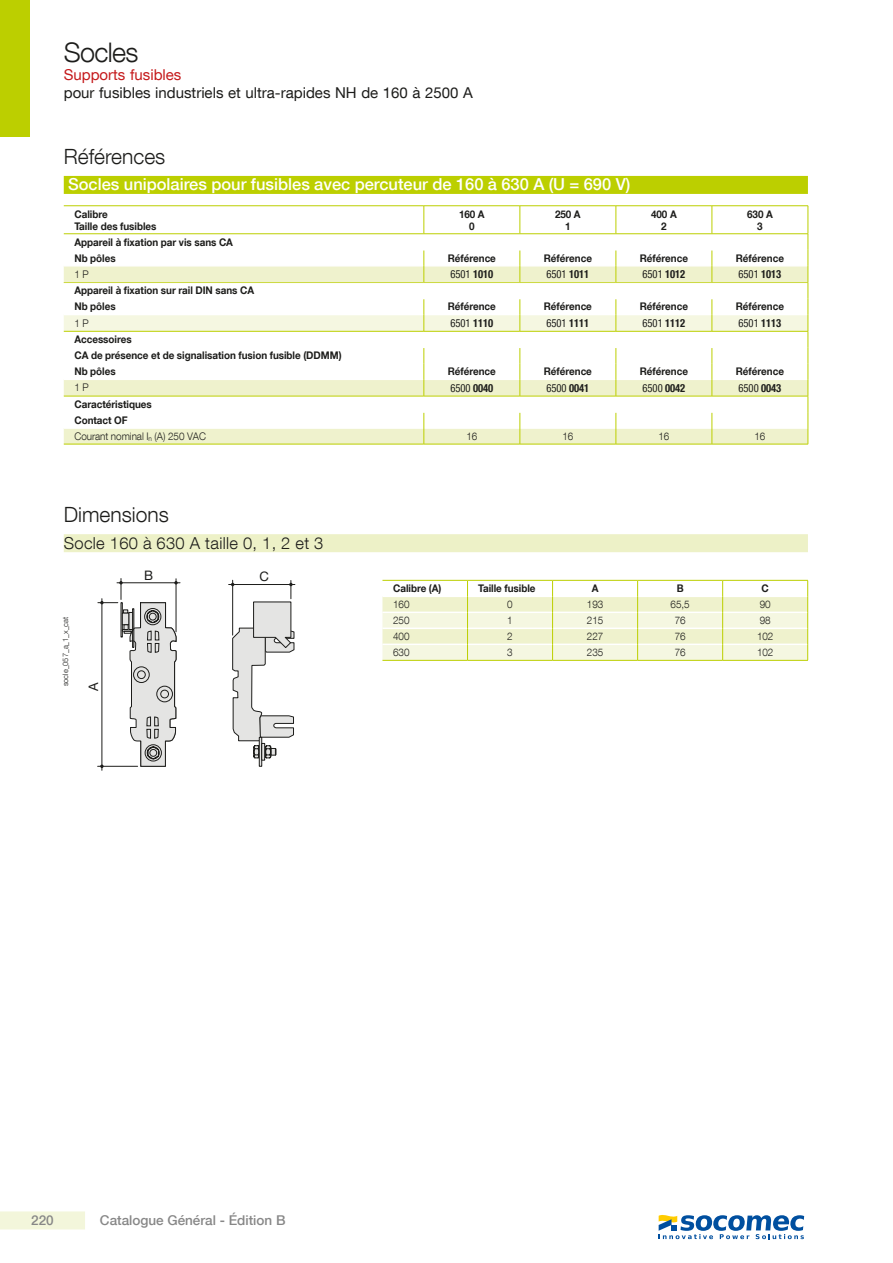
<style>
.page{position:relative;width:893px;height:1263px;background:#fff}
.page>*{position:absolute;margin:0;border:0;box-sizing:border-box;transform-origin:0 0}
.t1{font:300 27px "Helvetica Neue LT Com";letter-spacing:-.025em;color:#1d1d1b}
.t2{font:300 21px "Helvetica Neue LT Com";color:#1d1d1b}
.t3{font:500 16.5px "Helvetica Neue LT Com";color:#fff}
.t4{font:300 16.5px "Helvetica Neue LT Com";letter-spacing:.02em;color:#1d1d1b}
.t5{font:15px "Helvetica Neue LT Com";color:#1d1d1b}
.t6{font:15px "Helvetica Neue LT Com";color:#c51a1c}
.t7{font:500 13.5px "Helvetica Neue LT Com";color:#878787}
.t8{font:13.2px "Helvetica Neue LT Com";color:#1d1d1b}
.t9{font:condensed 11.25px "Helvetica Neue LT Com";color:#1d1d1b;scale:.94 1}
.t10{font:700 10.5px/16px "Helvetica Neue LT Com";letter-spacing:-.005em;color:#1d1d1b;scale:.94 1}
.t11{font:300 10.5px "Helvetica Neue LT Com";letter-spacing:-.005em;color:#1d1d1b;scale:.94 1}
.t12{font:300 7.5px "Helvetica Neue LT Com";color:#1d1d1b}
.s1{font-weight:700}
.s2{font-weight:300}
</style>
<div class="page">
<div style="left:0;top:1211px;width:85px;height:18px;background:#f3f6db"></div>
<div style="left:0;top:0;width:30px;height:136px;background:#bccf00"></div>
<div style="left:64px;top:176px;width:744px;height:18px;background:#bccf00"></div>
<hr style="left:64px;top:205px;width:360px;height:1px;background:#bccf00">
<hr style="left:424px;top:205px;width:96px;height:1px;background:#bccf00">
<hr style="left:520px;top:205px;width:96px;height:1px;background:#bccf00">
<hr style="left:616px;top:205px;width:96px;height:1px;background:#bccf00">
<hr style="left:712px;top:205px;width:96px;height:1px;background:#bccf00">
<hr style="left:64px;top:444px;width:360px;height:1px;background:#bccf00">
<hr style="left:424px;top:444px;width:96px;height:1px;background:#bccf00">
<hr style="left:520px;top:444px;width:96px;height:1px;background:#bccf00">
<hr style="left:616px;top:444px;width:96px;height:1px;background:#bccf00">
<hr style="left:712px;top:444px;width:96px;height:1px;background:#bccf00">
<svg style="left:64px;top:206px;width:745px;height:238px"></svg>
<hr style="left:117px;top:582px;width:63px;height:1px;background:#1d1d1b">
<hr style="left:102px;top:599px;width:1px;height:171px;background:#1d1d1b">
<div style="left:259px;top:737px;width:3px;height:30px;border:1px solid #1d1d1b"></div>
<div style="left:261px;top:743px;width:4px;height:18px;border:1px solid #1d1d1b"></div>
<svg style="left:98px;top:578px;width:80px;height:190px"></svg>
<div style="left:129px;top:612px;width:4px;height:18px;border:1px solid #1d1d1b"></div>
<hr style="left:229px;top:584px;width:66px;height:1px;background:#1d1d1b">
<svg style="left:231px;top:580px;width:64px;height:179px"></svg>
<hr style="left:382px;top:660px;width:85px;height:1px;background:#bccf00">
<hr style="left:467px;top:660px;width:86px;height:1px;background:#bccf00">
<hr style="left:553px;top:660px;width:85px;height:1px;background:#bccf00">
<hr style="left:638px;top:660px;width:85px;height:1px;background:#bccf00">
<hr style="left:723px;top:660px;width:85px;height:1px;background:#bccf00">
<svg style="left:382px;top:580px;width:426px;height:80px"></svg>
<div style="left:64px;top:534px;width:744px;height:18px;background:#edf1c7"></div>
<svg style="left:659px;top:1215px;width:145px;height:24px"></svg>
<h1 class="t1" style="left:64px;top:36px;width:76px">Socles</h1>
<h3 class="t6" style="left:64px;top:65px;width:119px">Supports fusibles</h3>
<h3 class="t5" style="left:64px;top:83px;width:411px">pour fusibles industriels et ultra-rapides NH de 160 à 2500 A</h3>
<h2 class="t2" style="left:64px;top:144px;width:103px">Références</h2>
<h3 class="t3" style="left:68px;top:175px;width:564px">Socles unipolaires pour fusibles avec percuteur de 160 à 630 A (U = 690 V)</h3>
<p class="t10" style="left:74px;top:207px;width:89px;line-height:12px">Calibre<br>Taille des fusibles</p>
<p class="t10" style="left:459px;top:207px;width:29px;line-height:12px;text-align:center">160 A<br>0</p>
<p class="t10" style="left:555px;top:207px;width:29px;line-height:12px;text-align:center">250 A<br>1</p>
<p class="t10" style="left:651px;top:207px;width:29px;line-height:12px;text-align:center">400 A<br>2</p>
<p class="t10" style="left:747px;top:207px;width:29px;line-height:12px;text-align:center">630 A<br>3</p>
<p class="t10" style="left:74px;top:233px;width:170px">Appareil à fixation par vis sans CA<br>Nb pôles</p>
<p class="t10" style="left:448px;top:249px;width:53px">Référence</p>
<p class="t10" style="left:544px;top:249px;width:53px">Référence</p>
<p class="t10" style="left:640px;top:249px;width:53px">Référence</p>
<p class="t10" style="left:736px;top:249px;width:53px">Référence</p>
<p class="t11" style="left:74px;top:268px;width:17px">1 P</p>
<p class="t9" style="left:450px;top:267px;width:47px">6501 <span class="s1">1010</span></p>
<p class="t9" style="left:546px;top:267px;width:47px">6501 <span class="s1">1011</span></p>
<p class="t9" style="left:642px;top:267px;width:47px">6501 <span class="s1">1012</span></p>
<p class="t9" style="left:738px;top:267px;width:47px">6501 <span class="s1">1013</span></p>
<p class="t10" style="left:74px;top:282px;width:193px">Appareil à fixation sur rail DIN sans CA<br>Nb pôles</p>
<p class="t10" style="left:448px;top:298px;width:53px">Référence</p>
<p class="t10" style="left:544px;top:298px;width:53px">Référence</p>
<p class="t10" style="left:640px;top:298px;width:53px">Référence</p>
<p class="t10" style="left:736px;top:298px;width:53px">Référence</p>
<p class="t11" style="left:74px;top:316px;width:17px">1 P</p>
<p class="t9" style="left:450px;top:316px;width:47px">6501 <span class="s1">1110</span></p>
<p class="t9" style="left:546px;top:316px;width:47px">6501 <span class="s1">1111</span></p>
<p class="t9" style="left:642px;top:316px;width:47px">6501 <span class="s1">1112</span></p>
<p class="t9" style="left:738px;top:316px;width:47px">6501 <span class="s1">1113</span></p>
<p class="t10" style="left:74px;top:331px;width:286px">Accessoires<br>CA de présence et de signalisation fusion fusible (DDMM)<br>Nb pôles</p>
<p class="t10" style="left:448px;top:363px;width:53px">Référence</p>
<p class="t10" style="left:544px;top:363px;width:53px">Référence</p>
<p class="t10" style="left:640px;top:363px;width:53px">Référence</p>
<p class="t10" style="left:736px;top:363px;width:53px">Référence</p>
<p class="t11" style="left:74px;top:381px;width:17px">1 P</p>
<p class="t9" style="left:450px;top:381px;width:47px">6500 <span class="s1">0040</span></p>
<p class="t9" style="left:546px;top:381px;width:47px">6500 <span class="s1">0041</span></p>
<p class="t9" style="left:642px;top:381px;width:47px">6500 <span class="s1">0042</span></p>
<p class="t9" style="left:738px;top:381px;width:47px">6500 <span class="s1">0043</span></p>
<p class="t10" style="left:74px;top:396px;width:141px">Caractéristiques<br>Contact OF<br><span class="s2">Courant nominal I</span><sub>n</sub> <span class="s2">(A) 250 VAC</span></p>
<p class="t11" style="left:466px;top:430px;width:13px">16</p>
<p class="t11" style="left:562px;top:430px;width:13px">16</p>
<p class="t11" style="left:658px;top:430px;width:13px">16</p>
<p class="t11" style="left:754px;top:430px;width:13px">16</p>
<h2 class="t2" style="left:64px;top:502px;width:106px">Dimensions</h2>
<h3 class="t4" style="left:64px;top:533px;width:261px">Socle 160 à 630 A taille 0, 1, 2 et 3</h3>
<p class="t12" style="left:61px;top:686px;width:71px;rotate:-90deg">socle_057_a_1_x_cat</p>
<p class="t8" style="left:85px;top:691px;width:10px;rotate:-90deg">A</p>
<p class="t8" style="left:144px;top:568px;width:10px">B</p>
<p class="t8" style="left:259px;top:568px;width:11px">C</p>
<p class="t10" style="left:393px;top:580px;width:53px">Calibre (A)</p>
<p class="t10" style="left:478px;top:580px;width:63px">Taille fusible</p>
<p class="t10" style="left:592px;top:580px;width:9px">A</p>
<p class="t10" style="left:677px;top:580px;width:9px">B</p>
<p class="t10" style="left:761px;top:580px;width:9px">C</p>
<p class="t11" style="left:393px;top:598px;width:19px">160</p>
<p class="t11" style="left:507px;top:598px;width:7px">0</p>
<p class="t11" style="left:587px;top:598px;width:19px">193</p>
<p class="t11" style="left:671px;top:598px;width:22px">65,5</p>
<p class="t11" style="left:760px;top:598px;width:13px">90</p>
<p class="t11" style="left:393px;top:614px;width:19px">250</p>
<p class="t11" style="left:507px;top:614px;width:7px">1</p>
<p class="t11" style="left:587px;top:614px;width:19px">215</p>
<p class="t11" style="left:675px;top:614px;width:13px">76</p>
<p class="t11" style="left:760px;top:614px;width:13px">98</p>
<p class="t11" style="left:393px;top:630px;width:19px">400</p>
<p class="t11" style="left:507px;top:630px;width:7px">2</p>
<p class="t11" style="left:587px;top:630px;width:19px">227</p>
<p class="t11" style="left:675px;top:630px;width:13px">76</p>
<p class="t11" style="left:757px;top:630px;width:19px">102</p>
<p class="t11" style="left:393px;top:646px;width:19px">630</p>
<p class="t11" style="left:507px;top:646px;width:7px">3</p>
<p class="t11" style="left:587px;top:646px;width:19px">235</p>
<p class="t11" style="left:675px;top:646px;width:13px">76</p>
<p class="t11" style="left:757px;top:646px;width:19px">102</p>
<p class="t7" style="left:31px;top:1212px;width:24px">220</p>
<p class="t7" style="left:100px;top:1212px;width:187px">Catalogue Général - Édition B</p>
</div>
